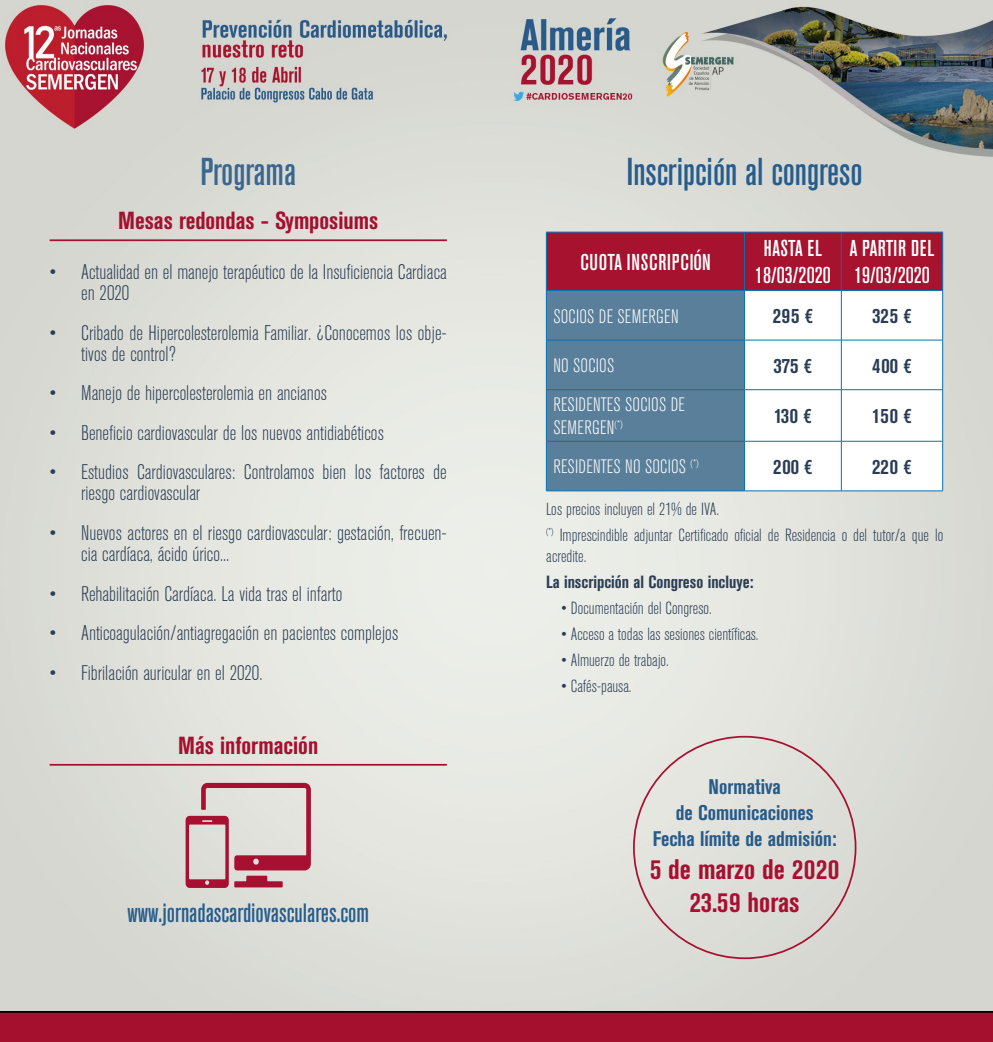
<style>
.page{position:relative;width:993px;height:1042px;background:#fff}
.page>*{position:absolute;margin:0;border:0;box-sizing:border-box;transform-origin:0 0}
.t1{font:500 condensed 38.5px "Akzidenz Grotesk BE";color:#265d8d}
.t2{font:500 condensed 38.5px "Akzidenz Grotesk BE";color:#3a6790}
.t3{font:700 condensed 28px/32.9px "Akzidenz Grotesk BE";color:#a71030;text-align:center}
.t4{font:500 condensed 26.25px "Akzidenz Grotesk BE";color:#265d8d}
.t5{font:700 condensed 24.5px "Akzidenz Grotesk BE";color:#a5102f}
.t6{font:500 condensed 22.75px/27.3px "Akzidenz Grotesk BE";color:#fff;text-align:center}
.t7{font:500 condensed 22.75px "Akzidenz Grotesk BE";letter-spacing:.03em;color:#fff}
.t8{font:300 condensed 21px/21px "Akzidenz Grotesk BE";color:#2a3d54}
.t9{font:700 condensed 21px/25.9px "Akzidenz Grotesk BE";color:#285b88;text-align:center}
.t10{font:700 condensed 21px "Akzidenz Grotesk BE";letter-spacing:.02em;color:#2a3d54}
.t11{font:300 condensed 19.25px/23.1px "Akzidenz Grotesk BE";letter-spacing:.01em;color:#fff}
.t12{font:300 condensed 17.5px/25.9px "Akzidenz Grotesk BE";color:#2a3d54}
.t13{font:700 condensed 17.5px "Akzidenz Grotesk BE";color:#2a3d54}
</style>
<div class="page">
<img style="left:0;top:0;width:992px;height:1011px">
<svg style="left:547px;top:233px;width:395px;height:257px"></svg>
<hr style="left:546px;top:232px;width:198px;height:1px;background:#0373b3">
<hr style="left:546px;top:232px;width:1px;height:58px;background:#0373b3">
<hr style="left:744px;top:232px;width:97px;height:1px;background:#0373b3">
<hr style="left:744px;top:232px;width:1px;height:58px;background:#0373b3">
<hr style="left:841px;top:232px;width:101px;height:1px;background:#0373b3">
<hr style="left:840px;top:232px;width:1px;height:58px;background:#0373b3">
<hr style="left:942px;top:232px;width:1px;height:58px;background:#0373b3">
<hr style="left:546px;top:290px;width:198px;height:1px;background:#0373b3">
<hr style="left:546px;top:291px;width:1px;height:49px;background:#0373b3">
<hr style="left:744px;top:290px;width:97px;height:1px;background:#0373b3">
<hr style="left:744px;top:291px;width:1px;height:49px;background:#0373b3">
<hr style="left:841px;top:290px;width:101px;height:1px;background:#0373b3">
<hr style="left:840px;top:291px;width:1px;height:49px;background:#0373b3">
<hr style="left:942px;top:291px;width:1px;height:49px;background:#0373b3">
<hr style="left:546px;top:340px;width:198px;height:1px;background:#0373b3">
<hr style="left:546px;top:340px;width:1px;height:49px;background:#0373b3">
<hr style="left:744px;top:340px;width:97px;height:1px;background:#0373b3">
<hr style="left:744px;top:340px;width:1px;height:49px;background:#0373b3">
<hr style="left:841px;top:340px;width:101px;height:1px;background:#0373b3">
<hr style="left:840px;top:340px;width:1px;height:49px;background:#0373b3">
<hr style="left:942px;top:340px;width:1px;height:49px;background:#0373b3">
<hr style="left:546px;top:389px;width:198px;height:1px;background:#0373b3">
<hr style="left:546px;top:390px;width:1px;height:51px;background:#0373b3">
<hr style="left:744px;top:389px;width:97px;height:1px;background:#0373b3">
<hr style="left:744px;top:390px;width:1px;height:51px;background:#0373b3">
<hr style="left:841px;top:389px;width:101px;height:1px;background:#0373b3">
<hr style="left:840px;top:390px;width:1px;height:51px;background:#0373b3">
<hr style="left:942px;top:390px;width:1px;height:51px;background:#0373b3">
<hr style="left:546px;top:441px;width:198px;height:1px;background:#0373b3">
<hr style="left:546px;top:441px;width:1px;height:50px;background:#0373b3">
<hr style="left:744px;top:441px;width:97px;height:1px;background:#0373b3">
<hr style="left:744px;top:441px;width:1px;height:50px;background:#0373b3">
<hr style="left:841px;top:441px;width:101px;height:1px;background:#0373b3">
<hr style="left:840px;top:441px;width:1px;height:50px;background:#0373b3">
<hr style="left:942px;top:441px;width:1px;height:50px;background:#0373b3">
<hr style="left:546px;top:490px;width:198px;height:1px;background:#0373b3">
<hr style="left:744px;top:490px;width:97px;height:1px;background:#0373b3">
<hr style="left:841px;top:490px;width:101px;height:1px;background:#0373b3">
<hr style="left:50px;top:239px;width:396px;height:2px;background:#a5102f">
<hr style="left:50px;top:764px;width:396px;height:1px;background:#a5102f">
<svg style="left:185px;top:783px;width:126px;height:105px"></svg>
<div style="left:0;top:1011px;width:992px;height:31px;background:#a5102f"></div>
<h1 class="t2" style="left:200px;top:151px;width:97px">Programa</h1>
<p class="t5" style="left:118px;top:207px;width:261px">Mesas redondas - Symposiums</p>
<p class="t8" style="left:81px;top:262px;width:367px;text-indent:-32px">• Actualidad en el manejo terapéutico de la Insuficiencia Cardiaca en 2020</p>
<p class="t8" style="left:81px;top:322px;width:367px;text-indent:-32px">• Cribado de Hipercolesterolemia Familiar. ¿Conocemos los obje&shy;tivos de control?</p>
<p class="t8" style="left:50px;top:383px;width:279px">• Manejo de hipercolesterolemia en ancianos</p>
<p class="t8" style="left:50px;top:423px;width:336px">• Beneficio cardiovascular de los nuevos antidiabéticos</p>
<p class="t8" style="left:81px;top:462px;width:367px;text-indent:-32px">• Estudios Cardiovasculares: Controlamos bien los factores de riesgo cardiovascular</p>
<p class="t8" style="left:81px;top:523px;width:367px;text-indent:-32px">• Nuevos actores en el riesgo cardiovascular: gestación, frecuen&shy;cia cardíaca, ácido úrico...</p>
<p class="t8" style="left:50px;top:583px;width:294px">• Rehabilitación Cardíaca. La vida tras el infarto</p>
<p class="t8" style="left:50px;top:623px;width:350px">• Anticoagulación/antiagregación en pacientes complejos</p>
<p class="t8" style="left:50px;top:663px;width:214px">• Fibrilación auricular en el 2020.</p>
<p class="t5" style="left:178px;top:731px;width:141px">Más información</p>
<p class="t4" style="left:127px;top:898px;width:243px">www.jornadascardiovasculares.com</p>
<h1 class="t1" style="left:626px;top:151px;width:237px">Inscripción al congreso</h1>
<p class="t7" style="left:580px;top:249px;width:132px">CUOTA INSCRIPCIÓN</p>
<p class="t6" style="left:754px;top:235px;width:77px">HASTA EL<br>18/03/2020</p>
<p class="t6" style="left:849px;top:235px;width:86px;text-align:left">A PARTIR DEL<br>19/03/2020</p>
<p class="t11" style="left:553px;top:305px;width:127px">SOCIOS DE SEMERGEN</p>
<p class="t10" style="left:772px;top:304px;width:42px">295 €</p>
<p class="t10" style="left:872px;top:304px;width:41px">325 €</p>
<p class="t11" style="left:553px;top:354px;width:62px">NO SOCIOS</p>
<p class="t10" style="left:773px;top:353px;width:40px">375 €</p>
<p class="t10" style="left:872px;top:353px;width:41px">400 €</p>
<p class="t11" style="left:553px;top:393px;width:133px">RESIDENTES SOCIOS DE<br>SEMERGEN<sup>(*)</sup></p>
<p class="t10" style="left:773px;top:404px;width:39px">130 €</p>
<p class="t10" style="left:872px;top:404px;width:41px">150 €</p>
<p class="t11" style="left:553px;top:456px;width:147px">RESIDENTES NO SOCIOS <sup>(*)</sup></p>
<p class="t10" style="left:773px;top:455px;width:41px">200 €</p>
<p class="t10" style="left:872px;top:455px;width:41px">220 €</p>
<p class="t12" style="left:546px;top:496px;width:398px">Los precios incluyen el 21% de IVA.<br><sup>(*)</sup> Imprescindible adjuntar Certificado oficial de Residencia o del tutor/a que lo</p>
<p class="t12" style="left:546px;top:543px;width:42px">acredite.</p>
<p class="t13" style="left:546px;top:572px;width:209px">La inscripción al Congreso incluye:</p>
<p class="t12" style="left:561px;top:595px;width:152px">• Documentación del Congreso.</p>
<p class="t12" style="left:561px;top:621px;width:199px">• Acceso a todas las sesiones científicas.</p>
<p class="t12" style="left:561px;top:647px;width:109px">• Almuerzo de trabajo.</p>
<p class="t12" style="left:561px;top:673px;width:72px">• Cafés-pausa.</p>
<p class="t9" style="left:652px;top:773px;width:185px">Normativa<br>de Comunicaciones<br>Fecha límite de admisión:</p>
<h2 class="t3" style="left:650px;top:853px;width:191px">5 de marzo de 2020<br>23.59 horas</h2>
</div>
